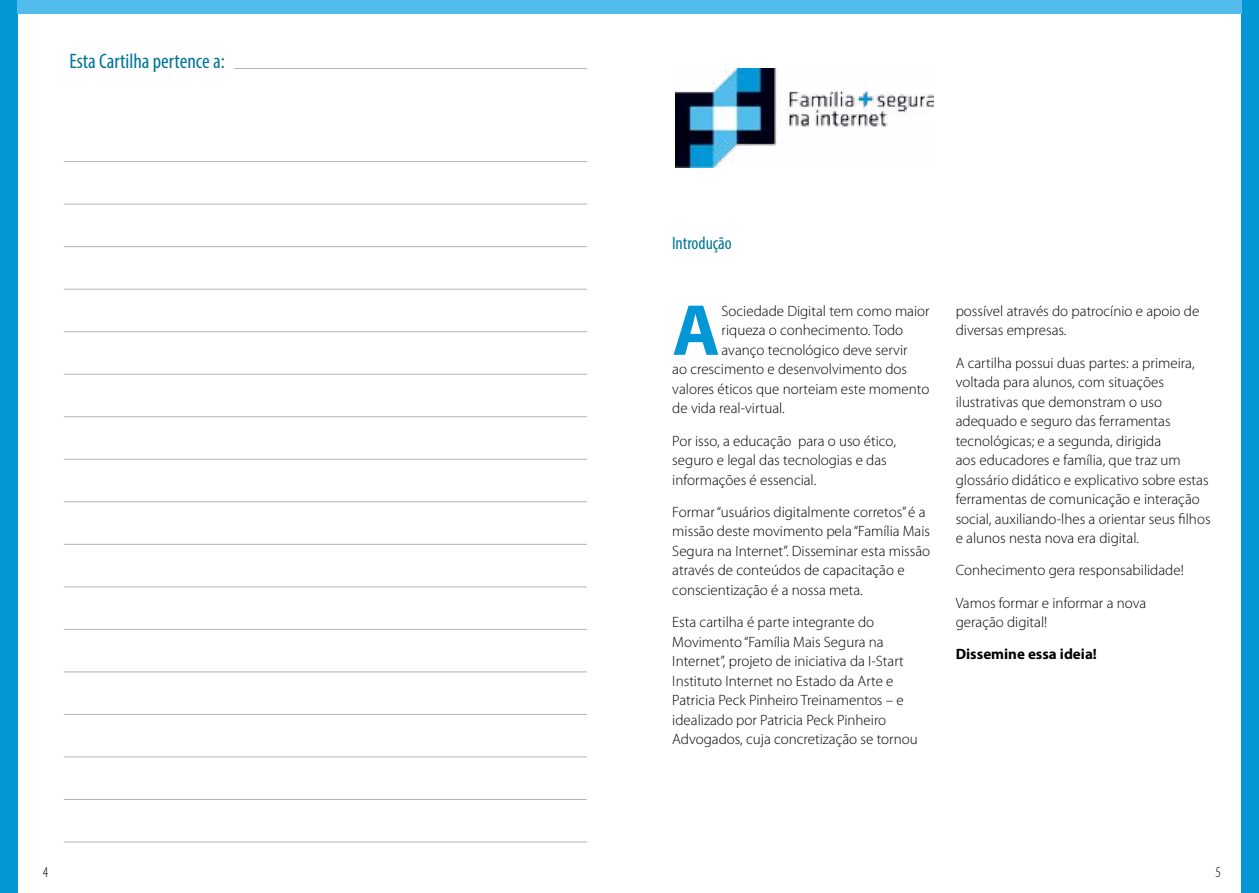
<style>
.page{position:relative;width:1259px;height:893px;background:#fff}
.page>*{position:absolute;margin:0;border:0;box-sizing:border-box;transform-origin:0 0}
.t1{font:700 72.9px "Myriad Pro";color:#0397d6}
.t2{font:condensed 21px "Myriad Pro";color:#007697}
.t3{font:condensed 18px "Myriad Pro";color:#007697}
.t4{font:300 15px/19.5px "Myriad Pro";color:#000}
.t5{font:700 15px "Myriad Pro";color:#000}
.t6{font:300 condensed 15px "Myriad Pro";color:#000}
</style>
<div class="page">
<div style="left:1242px;top:0;width:17px;height:893px;background:#0397d6"></div>
<div style="left:0;top:0;width:17px;height:893px;background:#0397d6"></div>
<div style="left:17px;top:0;width:612px;height:13px;background:#52bdec"></div>
<div style="left:629px;top:0;width:613px;height:13px;background:#52bdec"></div>
<hr style="left:64px;top:161px;width:523px;height:1px;background:#b1b4b6">
<hr style="left:64px;top:204px;width:523px;height:1px;background:#b1b4b6">
<hr style="left:64px;top:246px;width:523px;height:1px;background:#b1b4b6">
<hr style="left:64px;top:289px;width:523px;height:1px;background:#b1b4b6">
<hr style="left:64px;top:331px;width:523px;height:1px;background:#b1b4b6">
<hr style="left:64px;top:374px;width:523px;height:1px;background:#b1b4b6">
<hr style="left:64px;top:416px;width:523px;height:1px;background:#b1b4b6">
<hr style="left:234px;top:68px;width:353px;height:1px;background:#b1b4b6">
<hr style="left:64px;top:459px;width:523px;height:1px;background:#b1b4b6">
<hr style="left:64px;top:501px;width:523px;height:1px;background:#b1b4b6">
<hr style="left:64px;top:544px;width:523px;height:1px;background:#b1b4b6">
<hr style="left:64px;top:586px;width:523px;height:1px;background:#b1b4b6">
<hr style="left:64px;top:629px;width:523px;height:1px;background:#b1b4b6">
<hr style="left:64px;top:671px;width:523px;height:1px;background:#b1b4b6">
<hr style="left:64px;top:714px;width:523px;height:1px;background:#b1b4b6">
<hr style="left:64px;top:757px;width:523px;height:1px;background:#b1b4b6">
<hr style="left:64px;top:799px;width:523px;height:1px;background:#b1b4b6">
<hr style="left:64px;top:842px;width:523px;height:1px;background:#b1b4b6">
<img style="left:675px;top:68px;width:258px;height:99px">
<h2 class="t2" style="left:69px;top:48px;width:157px">Esta Cartilha pertence a:</h2>
<p class="t3" style="left:672px;top:232px;width:61px">Introdução</p>
<h1 class="t1" style="left:672px;top:283px;width:49px">A</h1>
<p class="t4" style="left:721px;top:301px;width:209px">Sociedade Digital tem como maior</p>
<p class="t4" style="left:721px;top:321px;width:183px">riqueza o conhecimento. Todo</p>
<p class="t4" style="left:721px;top:340px;width:187px">avanço tecnológico deve servir</p>
<p class="t4" style="left:672px;top:360px;width:236px">ao crescimento e desenvolvimento dos</p>
<p class="t4" style="left:672px;top:379px;width:258px">valores éticos que norteiam este momento</p>
<p class="t4" style="left:672px;top:399px;width:114px">de vida real-virtual.</p>
<p class="t4" style="left:672px;top:431px;width:225px">Por isso, a educação para o uso ético, seguro e legal das tecnologias e das informações é essencial.</p>
<p class="t4" style="left:672px;top:502px;width:259px">Formar “usuários digitalmente corretos” é a missão deste movimento pela “Família Mais Segura na Internet”. Disseminar esta missão através de conteúdos de capacitação e conscientização é a nossa meta.</p>
<p class="t4" style="left:672px;top:613px;width:247px">Esta cartilha é parte integrante do Movimento “Família Mais Segura na Internet”, projeto de iniciativa da I-Start Instituto Internet no Estado da Arte e Patricia Peck Pinheiro Treinamentos – e idealizado por Patricia Peck Pinheiro Advogados, cuja concretização se tornou</p>
<p class="t4" style="left:955px;top:301px;width:245px">possível através do patrocínio e apoio de diversas empresas.</p>
<p class="t4" style="left:955px;top:353px;width:256px">A cartilha possui duas partes: a primeira, voltada para alunos, com situações ilustrativas que demonstram o uso adequado e seguro das ferramentas tecnológicas; e a segunda, dirigida<br>aos educadores e família, que traz um glossário didático e explicativo sobre estas ferramentas de comunicação e interação social, auxiliando-lhes a orientar seus filhos e alunos nesta nova era digital.</p>
<p class="t4" style="left:955px;top:554px;width:230px;line-height:32.2px">Conhecimento gera responsabilidade!<br>Vamos formar e informar a nova</p>
<p class="t4" style="left:955px;top:613px;width:93px">geração digital!</p>
<p class="t5" style="left:955px;top:644px;width:143px">Dissemine essa ideia!</p>
<p class="t6" style="left:43px;top:864px;width:7px">4</p>
<p class="t6" style="left:1215px;top:864px;width:7px">5</p>
</div>
